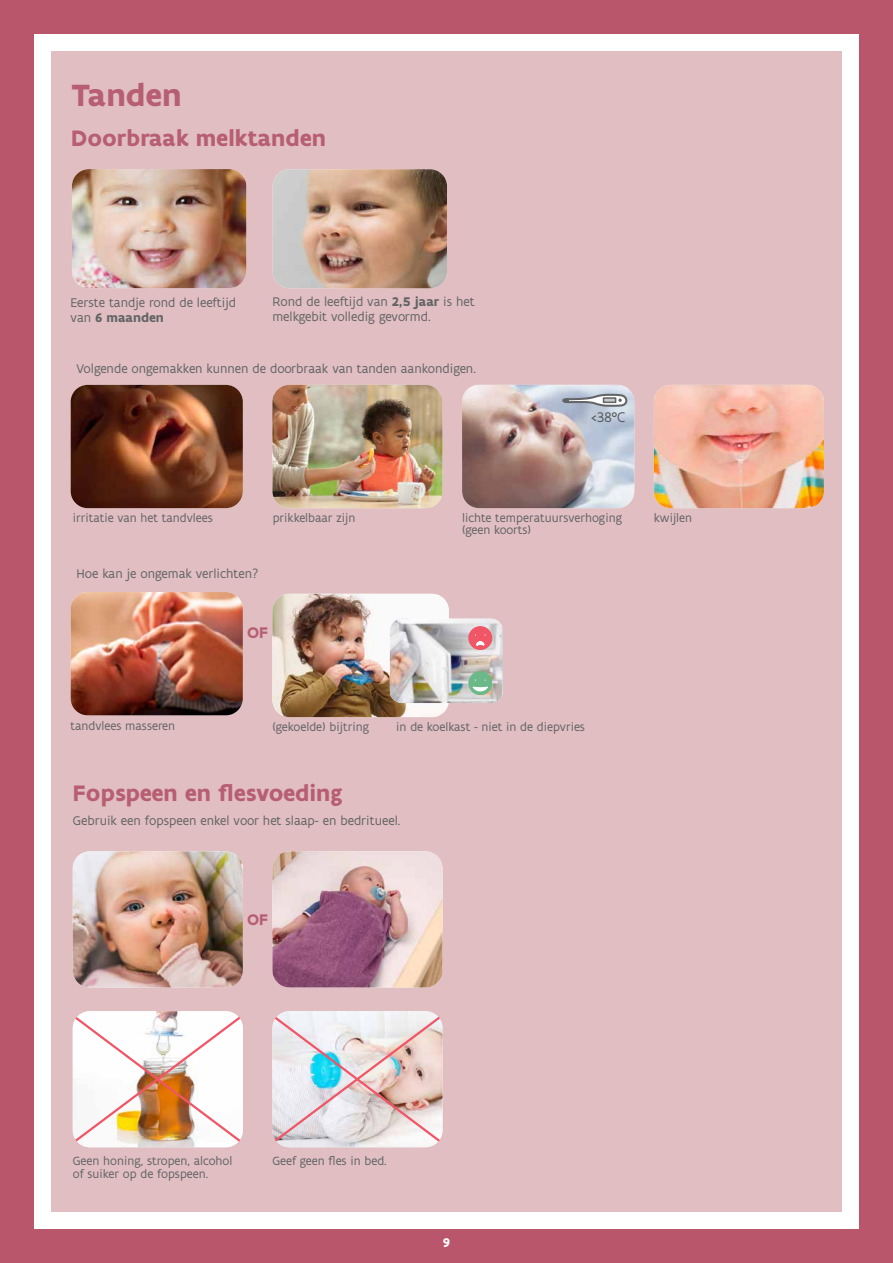
<style>
.page{position:relative;width:893px;height:1263px;background:#ba566c}
.page>*{position:absolute;margin:0;border:0;box-sizing:border-box;transform-origin:0 0}
.t1{font:700 33px "Flanders Art Sans";color:#b75e72}
.t2{font:700 24px "Flanders Art Sans";color:#b75e72}
.t3{font:700 16.5px "Flanders Art Sans";color:#b75e72}
.t4{font:15px "Flanders Art Sans";color:#58595b}
.t5{font:13.5px/15px "Flanders Art Sans";color:#636466}
.t6{font:700 13.5px "Flanders Art Sans";color:#fff}
.t7{font:12.75px/12.8px "Flanders Art Sans";color:#636466}
.s1{font-weight:700}
</style>
<div class="page">
<div style="left:34px;top:34px;width:825px;height:1195px;background:#fff"></div>
<div style="left:51px;top:51px;width:791px;height:1161px;background:#e0bec1"></div>
<img style="left:272px;top:594px;width:177px;height:123px">
<img style="left:390px;top:619px;width:113px;height:84px">
<img style="left:72px;top:169px;width:174px;height:119px">
<img style="left:273px;top:169px;width:174px;height:119px">
<img style="left:71px;top:385px;width:172px;height:123px">
<img style="left:462px;top:385px;width:172px;height:123px">
<svg style="left:561px;top:393px;width:69px;height:14px"></svg>
<img style="left:272px;top:385px;width:170px;height:123px">
<img style="left:654px;top:385px;width:170px;height:123px">
<img style="left:71px;top:592px;width:172px;height:123px">
<div style="left:469px;top:627px;width:23px;height:22px;background:#f05665;border-radius:50%"></div>
<div style="left:468px;top:626px;width:24px;height:24px;border:1px solid #f05665;border-radius:50%"></div>
<svg style="left:475px;top:634px;width:11px;height:12px"></svg>
<div style="left:469px;top:672px;width:23px;height:22px;background:#6bb989;border-radius:50%"></div>
<div style="left:468px;top:671px;width:24px;height:24px;border:1px solid #6bb989;border-radius:50%"></div>
<svg style="left:472px;top:679px;width:17px;height:13px"></svg>
<img style="left:80px;top:1011px;width:156px;height:136px">
<img style="left:73px;top:1014px;width:170px;height:130px">
<img style="left:73px;top:851px;width:170px;height:136px">
<img style="left:272px;top:851px;width:170px;height:136px">
<img style="left:280px;top:1011px;width:155px;height:136px">
<img style="left:272px;top:1014px;width:170px;height:130px">
<h1 class="t1" style="left:72px;top:75px;width:111px">Tanden</h1>
<h2 class="t2" style="left:71px;top:123px;width:256px">Doorbraak melktanden</h2>
<p class="t5" style="left:71px;top:295px;width:167px">Eerste tandje rond de leeftijd van <span class="s1">6 maanden</span></p>
<p class="t5" style="left:272px;top:295px;width:204px">Rond de leeftijd van <span class="s1">2,5 jaar</span> is het melkgebit volledig gevormd.</p>
<p class="t5" style="left:77px;top:361px;width:401px">Volgende ongemakken kunnen de doorbraak van tanden aankondigen.</p>
<p class="t4" style="left:590px;top:408px;width:36px">&lt;38°C</p>
<p class="t7" style="left:73px;top:511px;width:142px">irritatie van het tandvlees</p>
<p class="t7" style="left:654px;top:511px;width:40px">kwijlen</p>
<p class="t7" style="left:273px;top:511px;width:84px">prikkelbaar zijn</p>
<p class="t7" style="left:462px;top:511px;width:162px">lichte temperatuursverhoging (geen koorts)</p>
<p class="t5" style="left:77px;top:567px;width:184px">Hoe kan je ongemak verlichten?</p>
<p class="t3" style="left:247px;top:622px;width:23px">OF</p>
<p class="t7" style="left:71px;top:719px;width:106px">tandvlees masseren</p>
<p class="t7" style="left:272px;top:721px;width:98px">(gekoelde) bijtring</p>
<p class="t7" style="left:396px;top:721px;width:190px">in de koelkast - niet in de diepvries</p>
<h2 class="t2" style="left:73px;top:777px;width:271px">Fopspeen en flesvoeding</h2>
<p class="t5" style="left:73px;top:813px;width:329px">Gebruik een fopspeen enkel voor het slaap- en bedritueel.</p>
<p class="t3" style="left:247px;top:909px;width:23px">OF</p>
<p class="t7" style="left:73px;top:1154px;width:161px;line-height:13.5px">Geen honing, stropen, alcohol of suiker op de fopspeen.</p>
<p class="t7" style="left:272px;top:1154px;width:116px">Geef geen fles in bed.</p>
<p class="t6" style="left:443px;top:1234px;width:9px">97</p>
</div>
